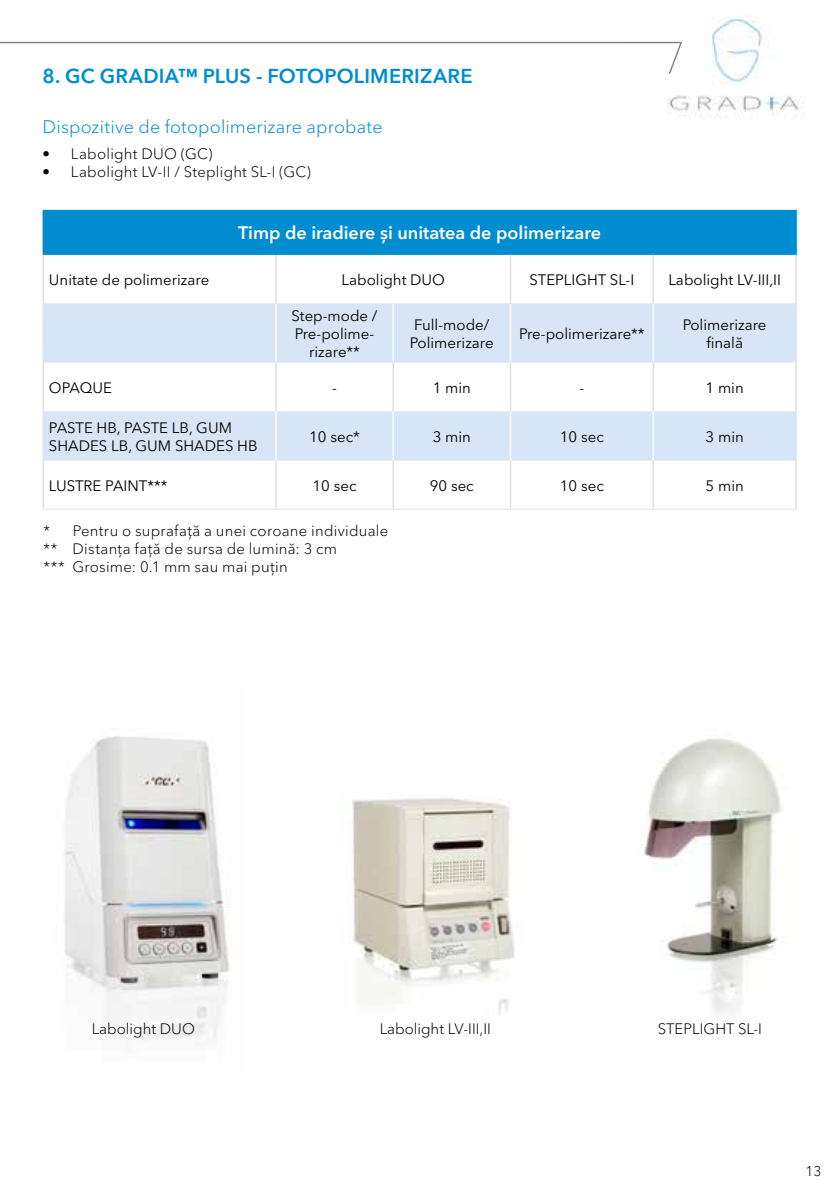
<style>
.page{position:relative;width:840px;height:1191px;background:#fff}
.page>*{position:absolute;margin:0;border:0;box-sizing:border-box;transform-origin:0 0}
.t1{font:600 20px "Avenir Next Cyr";letter-spacing:.01em;color:#008cd0}
.t2{font:600 18px "Avenir Next Cyr";color:#fff}
.t3{font:300 18px "Avenir Next Cyr";letter-spacing:.01em;color:#008cd0}
.t4{font:15px/18px "Avenir Next Cyr";color:#000;text-align:center}
.t5{font:300 15px/18px "Avenir Next Cyr";letter-spacing:.015em;color:#000}
.t6{font:300 14px "Avenir Next Cyr";color:#000}
</style>
<div class="page">
<svg style="left:0;top:41px;width:620px;height:3px;background:#c2c3c5"></svg>
<img style="left:620px;top:15px;width:183px;height:104px">
<div style="left:43px;top:210px;width:752px;height:44px;background:#008cd0"></div>
<svg style="left:44px;top:304px;width:751px;height:156px;fill:#d7e5f6"></svg>
<hr style="left:43px;top:303px;width:233px;height:1px;background:#e9e9ea">
<hr style="left:276px;top:303px;width:117px;height:1px;background:#e9e9ea">
<hr style="left:393px;top:303px;width:117px;height:1px;background:#e9e9ea">
<hr style="left:510px;top:303px;width:143px;height:1px;background:#e9e9ea">
<hr style="left:653px;top:303px;width:143px;height:1px;background:#e9e9ea">
<hr style="left:43px;top:362px;width:233px;height:1px;background:#e9e9ea">
<hr style="left:276px;top:362px;width:117px;height:1px;background:#e9e9ea">
<hr style="left:393px;top:362px;width:117px;height:1px;background:#e9e9ea">
<hr style="left:510px;top:362px;width:143px;height:1px;background:#e9e9ea">
<hr style="left:653px;top:362px;width:143px;height:1px;background:#e9e9ea">
<hr style="left:43px;top:411px;width:233px;height:1px;background:#e9e9ea">
<hr style="left:276px;top:411px;width:117px;height:1px;background:#e9e9ea">
<hr style="left:393px;top:411px;width:117px;height:1px;background:#e9e9ea">
<hr style="left:510px;top:411px;width:143px;height:1px;background:#e9e9ea">
<hr style="left:653px;top:411px;width:143px;height:1px;background:#e9e9ea">
<hr style="left:43px;top:460px;width:233px;height:1px;background:#e9e9ea">
<hr style="left:276px;top:460px;width:117px;height:1px;background:#e9e9ea">
<hr style="left:393px;top:460px;width:117px;height:1px;background:#e9e9ea">
<hr style="left:510px;top:460px;width:143px;height:1px;background:#e9e9ea">
<hr style="left:653px;top:460px;width:143px;height:1px;background:#e9e9ea">
<hr style="left:795px;top:211px;width:1px;height:42px;background:#008cd0">
<hr style="left:43px;top:255px;width:1px;height:48px;background:#dcddde">
<hr style="left:275px;top:255px;width:1px;height:48px;background:#dcddde">
<hr style="left:509px;top:255px;width:2px;height:48px;background:#dcddde">
<hr style="left:652px;top:255px;width:1px;height:48px;background:#dcddde">
<hr style="left:795px;top:255px;width:1px;height:48px;background:#dcddde">
<hr style="left:43px;top:362px;width:1px;height:49px;background:#dcddde">
<hr style="left:275px;top:362px;width:1px;height:49px;background:#dcddde">
<hr style="left:392px;top:362px;width:1px;height:49px;background:#dcddde">
<hr style="left:509px;top:362px;width:2px;height:49px;background:#dcddde">
<hr style="left:652px;top:362px;width:1px;height:49px;background:#dcddde">
<hr style="left:795px;top:362px;width:1px;height:49px;background:#dcddde">
<hr style="left:43px;top:460px;width:1px;height:49px;background:#dcddde">
<hr style="left:275px;top:460px;width:1px;height:49px;background:#dcddde">
<hr style="left:392px;top:460px;width:1px;height:49px;background:#dcddde">
<hr style="left:509px;top:460px;width:2px;height:49px;background:#dcddde">
<hr style="left:652px;top:460px;width:1px;height:49px;background:#dcddde">
<hr style="left:795px;top:460px;width:1px;height:49px;background:#dcddde">
<hr style="left:653px;top:210px;width:143px;height:1px;background:#008cd0">
<hr style="left:43px;top:253px;width:233px;height:2px;background:#008cd0">
<hr style="left:276px;top:253px;width:117px;height:2px;background:#008cd0">
<hr style="left:393px;top:253px;width:117px;height:2px;background:#008cd0">
<hr style="left:510px;top:253px;width:143px;height:2px;background:#008cd0">
<hr style="left:653px;top:253px;width:143px;height:2px;background:#008cd0">
<hr style="left:275px;top:304px;width:1px;height:58px;background:#fff">
<hr style="left:392px;top:304px;width:1px;height:58px;background:#fff">
<hr style="left:509px;top:304px;width:2px;height:58px;background:#fff">
<hr style="left:652px;top:304px;width:1px;height:58px;background:#fff">
<hr style="left:275px;top:411px;width:1px;height:49px;background:#fff">
<hr style="left:392px;top:411px;width:1px;height:49px;background:#fff">
<hr style="left:509px;top:411px;width:2px;height:49px;background:#fff">
<hr style="left:652px;top:411px;width:1px;height:49px;background:#fff">
<hr style="left:43px;top:304px;width:1px;height:58px;background:#d7e5f6">
<hr style="left:795px;top:304px;width:1px;height:58px;background:#d7e5f6">
<hr style="left:43px;top:411px;width:1px;height:49px;background:#d7e5f6">
<hr style="left:795px;top:411px;width:1px;height:49px;background:#d7e5f6">
<hr style="left:43px;top:509px;width:233px;height:1px;background:#e9e9ea">
<hr style="left:276px;top:509px;width:117px;height:1px;background:#e9e9ea">
<hr style="left:393px;top:509px;width:117px;height:1px;background:#e9e9ea">
<hr style="left:510px;top:509px;width:143px;height:1px;background:#e9e9ea">
<hr style="left:653px;top:509px;width:143px;height:1px;background:#e9e9ea">
<img style="left:64px;top:736px;width:166px;height:304px">
<img style="left:352px;top:798px;width:163px;height:217px">
<img style="left:643px;top:738px;width:141px;height:276px">
<h1 class="t1" style="left:43px;top:64px;width:431px">8. GC GRADIA™ PLUS - FOTOPOLIMERIZARE</h1>
<p class="t3" style="left:43px;top:116px;width:341px">Dispozitive de fotopolimerizare aprobate</p>
<p class="t5" style="left:43px;top:144px;width:171px">• Labolight DUO (GC)</p>
<p class="t5" style="left:43px;top:162px;width:270px">• Labolight LV-II / Steplight SL-I (GC)</p>
<p class="t2" style="left:238px;top:222px;width:364px">Timp de iradiere și unitatea de polimerizare</p>
<p class="t4" style="left:49px;top:270px;width:162px">Unitate de polimerizare</p>
<p class="t4" style="left:341px;top:270px;width:105px">Labolight DUO</p>
<p class="t4" style="left:529px;top:270px;width:106px">STEPLIGHT SL-I</p>
<p class="t4" style="left:668px;top:270px;width:114px">Labolight LV-III,II</p>
<p class="t4" style="left:291px;top:306px;width:87px">Step-mode /<br>Pre-polime&shy;rizare**</p>
<p class="t4" style="left:410px;top:315px;width:85px;text-align:left">Full-mode/<br>Polimerizare</p>
<p class="t4" style="left:519px;top:324px;width:127px">Pre-polimerizare**</p>
<p class="t4" style="left:682px;top:315px;width:85px">Polimerizare finală</p>
<p class="t4" style="left:49px;top:378px;width:64px">OPAQUE</p>
<p class="t4" style="left:332px;top:378px;width:6px">-</p>
<p class="t4" style="left:432px;top:378px;width:40px">1 min</p>
<p class="t4" style="left:579px;top:378px;width:6px">-</p>
<p class="t4" style="left:705px;top:378px;width:40px">1 min</p>
<p class="t4" style="left:49px;top:418px;width:210px;text-align:left">PASTE HB, PASTE LB, GUM<br>SHADES LB, GUM SHADES HB</p>
<p class="t4" style="left:309px;top:427px;width:52px">10 sec*</p>
<p class="t4" style="left:432px;top:427px;width:40px">3 min</p>
<p class="t4" style="left:559px;top:427px;width:45px">10 sec</p>
<p class="t4" style="left:705px;top:427px;width:40px">3 min</p>
<p class="t4" style="left:49px;top:476px;width:120px">LUSTRE PAINT***</p>
<p class="t4" style="left:312px;top:476px;width:45px">10 sec</p>
<p class="t4" style="left:429px;top:476px;width:45px">90 sec</p>
<p class="t4" style="left:559px;top:476px;width:45px">10 sec</p>
<p class="t4" style="left:705px;top:476px;width:40px">5 min</p>
<p class="t5" style="left:43px;top:522px;width:346px">* Pentru o suprafață a unei coroane individuale ** Distanța față de sursa de lumină: 3 cm<br>*** Grosime: 0.1 mm sau mai puțin</p>
<p class="t5" style="left:92px;top:1019px;width:105px">Labolight DUO</p>
<p class="t5" style="left:379px;top:1019px;width:113px">Labolight LV-III,II</p>
<p class="t5" style="left:657px;top:1019px;width:105px">STEPLIGHT SL-I</p>
<p class="t6" style="left:805px;top:1163px;width:18px">13</p>
</div>
